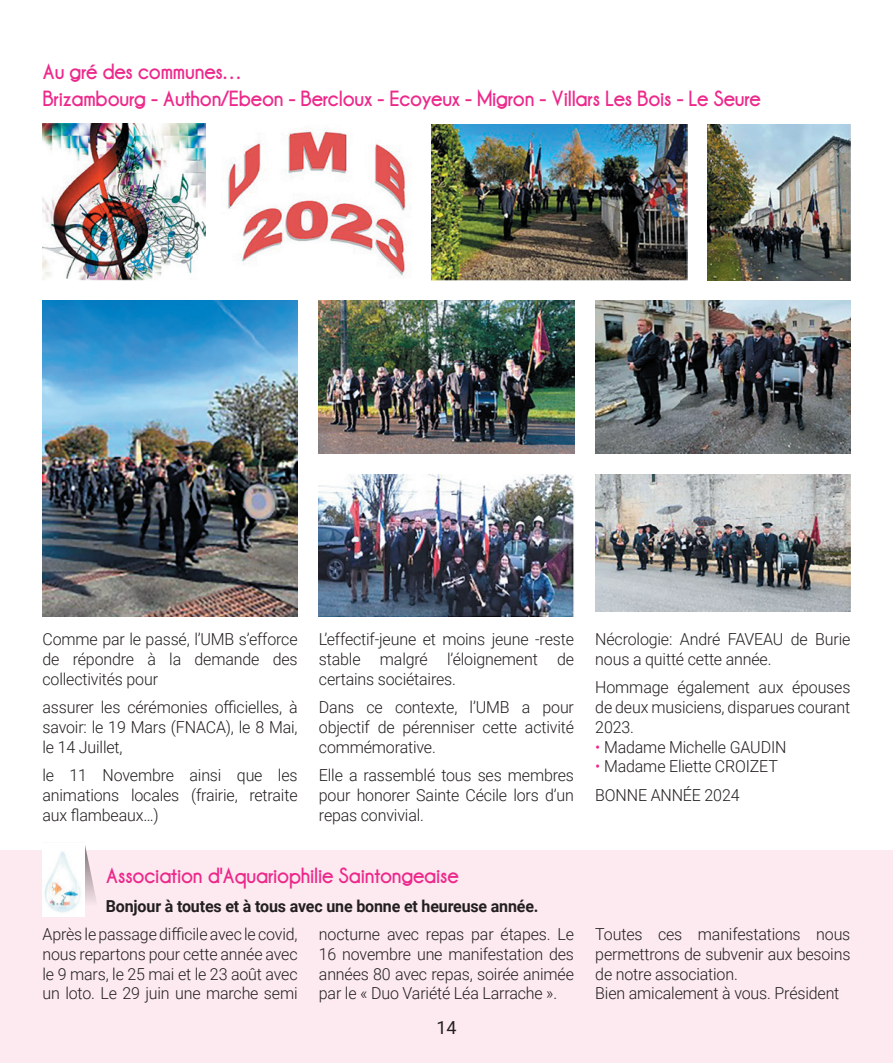
<style>
.page{position:relative;width:893px;height:1063px;background:#fff}
.page>*{position:absolute;margin:0;border:0;box-sizing:border-box;transform-origin:0 0}
.t1{font:22.5px/27px "Champagne&Limousines Thick";letter-spacing:-.01em;color:#ed288b}
.t2{font:18px "Roboto";color:#231f20}
.t3{font:300 16.5px/19.8px "Roboto";letter-spacing:-.01em;color:#231f20;text-align:justify}
.t4{font:700 16.5px "Roboto";letter-spacing:-.01em;color:#231f20}
.s1{color:#ed288b}
</style>
<div class="page">
<img style="left:708px;top:125px;width:142px;height:156px">
<img style="left:43px;top:123px;width:162px;height:158px">
<img style="left:227px;top:130px;width:179px;height:148px">
<img style="left:432px;top:125px;width:255px;height:156px">
<img style="left:319px;top:301px;width:255px;height:153px">
<img style="left:595px;top:301px;width:255px;height:153px">
<img style="left:319px;top:475px;width:255px;height:142px">
<img style="left:595px;top:475px;width:255px;height:137px">
<img style="left:43px;top:301px;width:255px;height:316px">
<div style="left:0;top:850px;width:893px;height:213px;background:#fceaf0"></div>
<svg style="left:85px;top:845px;width:11px;height:57px"></svg>
<img style="left:43px;top:850px;width:42px;height:67px">
<h1 class="t1" style="left:43px;top:58px;width:720px">Au gré des communes…<br>Brizambourg - Authon/Ebeon - Bercloux - Ecoyeux - Migron - Villars Les Bois - Le Seure</h1>
<p class="t3" style="left:43px;top:629px;width:257px">Comme par le passé, l’UMB s’efforce de répondre à la demande des collectivités pour</p>
<p class="t3" style="left:43px;top:697px;width:257px">assurer les cérémonies officielles, à savoir: le 19 Mars (FNACA), le 8 Mai, le 14 Juillet,</p>
<p class="t3" style="left:43px;top:765px;width:257px">le 11 Novembre ainsi que les animations locales (frairie, retraite aux flambeaux…)</p>
<p class="t3" style="left:319px;top:629px;width:257px">L’effectif-jeune et moins jeune -reste stable malgré l’éloignement de certains sociétaires.</p>
<p class="t3" style="left:319px;top:697px;width:257px">Dans ce contexte, l’UMB a pour objectif de pérenniser cette activité commémorative.</p>
<p class="t3" style="left:319px;top:765px;width:257px">Elle a rassemblé tous ses membres pour honorer Sainte Cécile lors d’un repas convivial.</p>
<p class="t3" style="left:595px;top:629px;width:257px">Nécrologie: André FAVEAU de Burie nous a quitté cette année.</p>
<p class="t3" style="left:595px;top:677px;width:257px">Hommage également aux épouses de deux musiciens, disparues courant 2023.</p>
<p class="t3" style="left:595px;top:736px;width:193px"><span class="s1">•</span> Madame Michelle GAUDIN</p>
<p class="t3" style="left:595px;top:752px;width:184px;line-height:28.3px"><span class="s1">•</span> Madame Eliette CROIZET<br>BONNE ANNÉE 2024</p>
<h1 class="t1" style="left:106px;top:863px;width:354px">Association d'Aquariophilie Saintongeaise</h1>
<p class="t4" style="left:106px;top:894px;width:434px">Bonjour à toutes et à tous avec une bonne et heureuse année.</p>
<p class="t3" style="left:43px;top:924px;width:257px">Après le passage difficile avec le covid, nous repartons pour cette année avec le 9 mars, le 25 mai et le 23 août avec un loto. Le 29 juin une marche semi</p>
<p class="t3" style="left:319px;top:924px;width:257px">nocturne avec repas par étapes. Le 16 novembre une manifestation des années 80 avec repas, soirée animée par le « Duo Variété Léa Larrache ».</p>
<p class="t3" style="left:595px;top:924px;width:257px;text-align:left">Toutes ces manifestations nous permettrons de subvenir aux besoins de notre association.<br>Bien amicalement à vous. Président</p>
<p class="t2" style="left:436px;top:1015px;width:22px">14</p>
</div>
